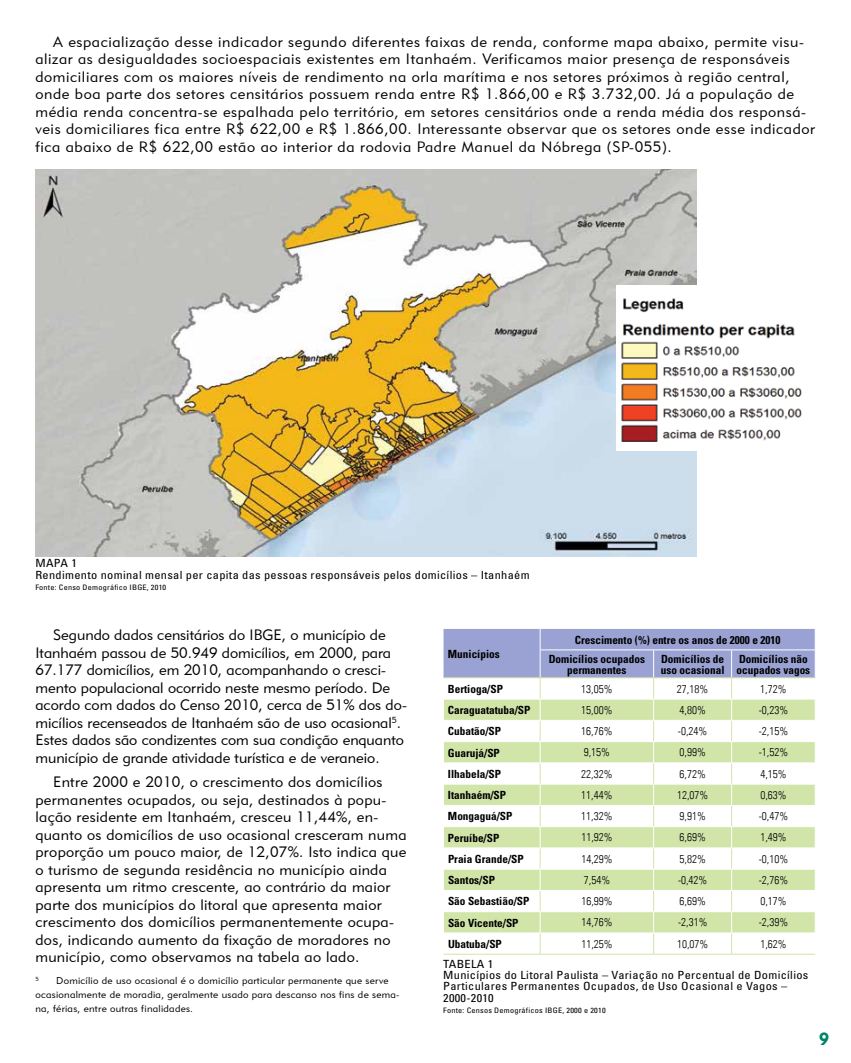
<style>
.page{position:relative;width:851px;height:1063px;background:#fff}
.page>*{position:absolute;margin:0;border:0;box-sizing:border-box;transform-origin:0 0}
.t1{font:17.5px "Geometric 415 BT Black A";color:#008566}
.t2{font:15px/17.5px "Geometric 415 BT Lite A";letter-spacing:.04em;color:#000}
.t3{font:15px/17.5px "Geometric 415 BT Lite A";letter-spacing:.02em;color:#000}
.t4{font:15px/17.5px "Geometric 415 BT Lite A";color:#000}
.t5{font:700 condensed 11.25px/11.2px "Univers";color:#000}
.t6{font:300 condensed 11.25px "Univers LT";color:#000}
.t7{font:condensed 11.25px/11.2px "Univers LT Std";letter-spacing:.025em;color:#000;scale:1.1 1}
.t8{font:10px/13.8px "Geometric 415 BT Lite A";letter-spacing:.025em;color:#000}
.t9{font:condensed 7.5px "Univers LT Std";letter-spacing:.025em;color:#000;scale:1.1 1}
.t10{font:5.88px "Geometric 415 BT Lite A";color:#000}
</style>
<div class="page">
<img style="left:35px;top:169px;width:661px;height:387px">
<hr style="left:731px;top:954px;width:84px;height:1px;background:#d1e5a9">
<hr style="left:540px;top:954px;width:113px;height:1px;background:#d1e5a9">
<hr style="left:653px;top:954px;width:78px;height:1px;background:#d1e5a9">
<hr style="left:443px;top:954px;width:97px;height:1px;background:#d1e5a9">
<svg style="left:443px;top:629px;width:372px;height:325px"></svg>
<hr style="left:443px;top:933px;width:97px;height:1px;background:#fff">
<img style="left:617px;top:286px;width:185px;height:165px">
<p class="t2" style="left:35px;top:33px;width:781px;text-indent:18px">A espacialização desse indicador segundo diferentes faixas de renda, conforme mapa abaixo, permite visu&shy;alizar as desigualdades socioespaciais existentes em Itanhaém. Verificamos maior presença de responsáveis domiciliares com os maiores níveis de rendimento na orla marítima e nos setores próximos à região central, onde boa parte dos setores censitários possuem renda entre R$ 1.866,00 e R$ 3.732,00. Já a população de média renda concentra-se espalhada pelo território, em setores censitários onde a renda média dos responsá&shy;veis domiciliares fica entre R$ 622,00 e R$ 1.866,00. Interessante observar que os setores onde esse indicador fica abaixo de R$ 622,00 estão ao interior da rodovia Padre Manuel da Nóbrega (SP-055).</p>
<p class="t7" style="left:35px;top:558px;width:451px">MAPA 1<br>Rendimento nominal mensal per capita das pessoas responsáveis pelos domicílios – Itanhaém</p>
<p class="t9" style="left:35px;top:582px;width:120px">Fonte: Censo Demográfico IBGE, 2010</p>
<p class="t4" style="left:35px;top:626px;width:373px;text-indent:18px">Segundo dados censitários do IBGE, o município de Itanhaém passou de 50.949 domicílios, em 2000, para 67.177 domicílios, em 2010, acompanhando o cresci&shy;mento populacional ocorrido neste mesmo período. De acordo com dados do Censo 2010, cerca de 51% dos do&shy;micílios recenseados de Itanhaém são de uso ocasional<sup>5</sup>.<br>Estes dados são condizentes com sua condição enquanto município de grande atividade turística e de veraneio.</p>
<p class="t3" style="left:35px;top:773px;width:372px;text-indent:18px">Entre 2000 e 2010, o crescimento dos domicílios permanentes ocupados, ou seja, destinados à popu&shy;lação residente em Itanhaém, cresceu 11,44%, en&shy;quanto os domicílios de uso ocasional cresceram numa proporção um pouco maior, de 12,07%. Isto indica que o turismo de segunda residência no município ainda apresenta um ritmo crescente, ao contrário da maior parte dos municípios do litoral que apresenta maior crescimento dos domicílios permanentemente ocupa&shy;dos, indicando aumento da fixação de moradores no município, como observamos na tabela ao lado.</p>
<p class="t10" style="left:35px;top:975px;width:5px">5</p>
<p class="t8" style="left:35px;top:974px;width:365px;text-indent:21px">Domicílio de uso ocasional é o domicílio particular permanente que serve ocasionalmente de moradia, geralmente usado para descanso nos fins de sema&shy;na, férias, entre outras finalidades.</p>
<p class="t5" style="left:548px;top:630px;width:233px;line-height:19px;text-indent:26px">Crescimento (%) entre os anos de 2000 e 2010<br>Domicílios ocupados</p>
<p class="t5" style="left:567px;top:664px;width:61px">permanentes</p>
<p class="t5" style="left:448px;top:648px;width:53px">Municípios</p>
<p class="t5" style="left:660px;top:653px;width:65px">Domicílios de uso ocasional</p>
<p class="t5" style="left:736px;top:653px;width:75px">Domicílios não ocupados vagos</p>
<p class="t5" style="left:448px;top:683px;width:57px">Bertioga/SP</p>
<p class="t6" style="left:581px;top:682px;width:33px">13,05%</p>
<p class="t6" style="left:677px;top:682px;width:33px">27,18%</p>
<p class="t6" style="left:760px;top:682px;width:28px">1,72%</p>
<p class="t5" style="left:448px;top:704px;width:84px">Caraguatatuba/SP</p>
<p class="t6" style="left:581px;top:703px;width:33px">15,00%</p>
<p class="t6" style="left:679px;top:703px;width:28px">4,80%</p>
<p class="t6" style="left:758px;top:703px;width:31px">-0,23%</p>
<p class="t5" style="left:448px;top:726px;width:55px">Cubatão/SP</p>
<p class="t6" style="left:581px;top:724px;width:33px">16,76%</p>
<p class="t6" style="left:677px;top:724px;width:31px">-0,24%</p>
<p class="t6" style="left:758px;top:724px;width:31px">-2,15%</p>
<p class="t5" style="left:448px;top:747px;width:53px">Guarujá/SP</p>
<p class="t6" style="left:583px;top:746px;width:28px">9,15%</p>
<p class="t6" style="left:679px;top:746px;width:28px">0,99%</p>
<p class="t6" style="left:758px;top:746px;width:31px">-1,52%</p>
<p class="t5" style="left:448px;top:768px;width:55px">Ilhabela/SP</p>
<p class="t6" style="left:581px;top:767px;width:33px">22,32%</p>
<p class="t6" style="left:679px;top:767px;width:28px">6,72%</p>
<p class="t6" style="left:760px;top:767px;width:28px">4,15%</p>
<p class="t5" style="left:448px;top:789px;width:60px">Itanhaém/SP</p>
<p class="t6" style="left:581px;top:788px;width:33px">11,44%</p>
<p class="t6" style="left:677px;top:788px;width:33px">12,07%</p>
<p class="t6" style="left:760px;top:788px;width:28px">0,63%</p>
<p class="t5" style="left:448px;top:811px;width:66px">Mongaguá/SP</p>
<p class="t6" style="left:581px;top:809px;width:33px">11,32%</p>
<p class="t6" style="left:679px;top:809px;width:28px">9,91%</p>
<p class="t6" style="left:758px;top:809px;width:31px">-0,47%</p>
<p class="t5" style="left:448px;top:832px;width:53px">Peruíbe/SP</p>
<p class="t6" style="left:581px;top:831px;width:33px">11,92%</p>
<p class="t6" style="left:679px;top:831px;width:28px">6,69%</p>
<p class="t6" style="left:760px;top:831px;width:28px">1,49%</p>
<p class="t5" style="left:448px;top:853px;width:77px">Praia Grande/SP</p>
<p class="t6" style="left:581px;top:852px;width:33px">14,29%</p>
<p class="t6" style="left:679px;top:852px;width:28px">5,82%</p>
<p class="t6" style="left:758px;top:852px;width:31px">-0,10%</p>
<p class="t5" style="left:448px;top:874px;width:48px">Santos/SP</p>
<p class="t6" style="left:583px;top:873px;width:28px">7,54%</p>
<p class="t6" style="left:678px;top:873px;width:31px">-0,42%</p>
<p class="t6" style="left:758px;top:873px;width:31px">-2,76%</p>
<p class="t5" style="left:448px;top:896px;width:83px">São Sebastião/SP</p>
<p class="t6" style="left:581px;top:894px;width:33px">16,99%</p>
<p class="t6" style="left:679px;top:894px;width:28px">6,69%</p>
<p class="t6" style="left:760px;top:894px;width:28px">0,17%</p>
<p class="t5" style="left:448px;top:917px;width:72px">São Vicente/SP</p>
<p class="t6" style="left:581px;top:916px;width:33px">14,76%</p>
<p class="t6" style="left:678px;top:916px;width:31px">-2,31%</p>
<p class="t6" style="left:758px;top:916px;width:31px">-2,39%</p>
<p class="t5" style="left:448px;top:938px;width:55px">Ubatuba/SP</p>
<p class="t6" style="left:581px;top:937px;width:33px">11,25%</p>
<p class="t6" style="left:677px;top:937px;width:33px">10,07%</p>
<p class="t6" style="left:760px;top:937px;width:28px">1,62%</p>
<p class="t7" style="left:443px;top:958px;width:333px">TABELA 1<br>Municípios do Litoral Paulista – Variação no Percentual de Domicílios Particulares Permanentes Ocupados, de Uso Ocasional e Vagos – 2000-2010</p>
<p class="t9" style="left:443px;top:1005px;width:149px">Fonte: Censos Demográficos IBGE, 2000 e 2010</p>
<p class="t1" style="left:819px;top:1028px;width:12px">9</p>
</div>
